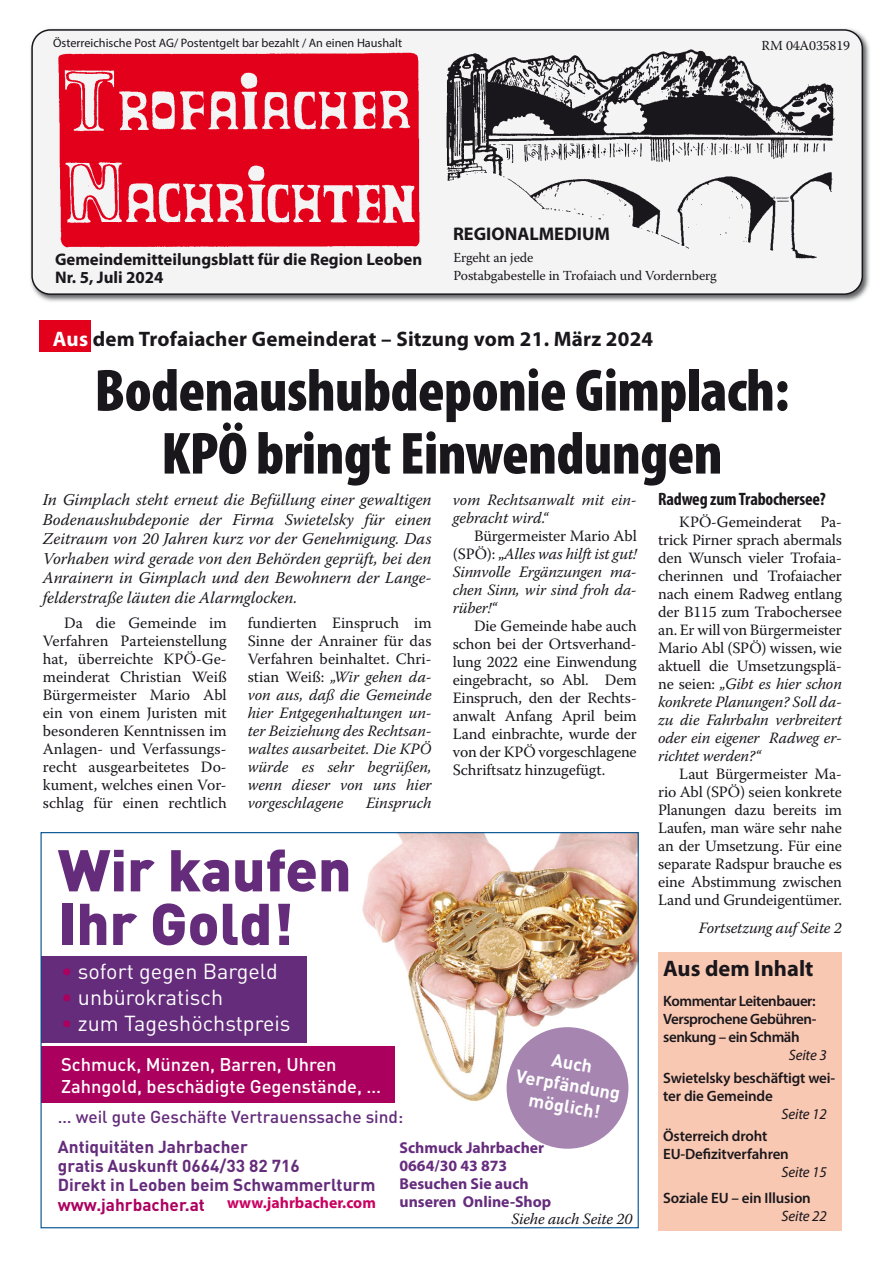
<style>
.page{position:relative;width:893px;height:1263px;background:#fff}
.page>*{position:absolute;margin:0;border:0;box-sizing:border-box;transform-origin:0 0}
.t1{font:900 condensed 60px/63px "Myriad Pro";letter-spacing:-.01em;color:#1a171c;text-align:center}
.t2{font:900 57.9px/53.6px "DIN";color:#642c7b}
.t3{font:700 22.5px "Myriad Pro";color:#1a171c}
.t4{font:21.45px "DIN";color:#fff}
.t5{font:700 21px "Myriad Pro";letter-spacing:.01em;color:#1a171c}
.t6{font:700 18.3px "Myriad Pro";color:#1a171c}
.t7{font:500 18.15px/21.9px "DIN";color:#fff}
.t8{font:700 18.15px/21.8px "DIN";color:#fff;text-align:center}
.t9{font:700 condensed 18px "Myriad Pro";letter-spacing:-.01em;color:#1a171c}
.t10{font:700 17.1px/19.4px "DIN";color:#642c7b}
.t11{font:500 17.1px "DIN";color:#642c7b}
.t12{font:700 17.1px "DIN";color:#ac005f}
.t13{font:700 16.8px/18.3px "Myriad Pro";color:#1a171c}
.t14{font:italic 16.5px/19.5px "Warnock Pro";color:#1a171c;text-align:justify}
.t15{font:15.75px/18px "Warnock Pro";letter-spacing:-.01em;color:#1a171c;text-align:justify}
.t16{font:italic 15.75px/18px "Warnock Pro";letter-spacing:-.005em;color:#1a171c;text-align:justify}
.t17{font:700 15.75px/18px "Myriad Pro";color:#662c7d}
.t18{font:700 15.75px "Myriad Pro";color:#ca0061}
.t19{font:600 15px/18px "Myriad Pro";letter-spacing:-.01em;color:#1a171c}
.t20{font:italic 15px "Myriad Pro";letter-spacing:-.01em;color:#1a171c}
.t21{font:13.8px/18px "Warnock Pro";letter-spacing:-.01em;color:#1a171c}
.t22{font:12.3px "Myriad Pro";color:#1a171c}
.s1{color:#fff}
.s2{font-style:normal}
.s3{color:#ac005f}
.s4{font-style:italic}
</style>
<div class="page">
<img style="left:260px;top:834px;width:377px;height:298px">
<div style="left:41px;top:1046px;width:353px;height:57px;background:#ac005f"></div>
<div style="left:41px;top:956px;width:266px;height:86px;background:#642c7b"></div>
<div style="left:507px;top:1027px;width:121px;height:122px;background:#a686b1;border-radius:50%"></div>
<div style="left:39px;top:320px;width:52px;height:31px;background:#e2001a"></div>
<img style="left:30px;top:28px;width:840px;height:274px">
<div style="left:32px;top:30px;width:830px;height:264px;background:#f4f4f5;border-radius:18px"></div>
<div style="left:31px;top:29px;width:832px;height:266px;border:2px solid #1a171c;border-radius:18px"></div>
<img style="left:446px;top:49px;width:389px;height:210px">
<img style="left:58px;top:52px;width:362px;height:196px">
<div style="left:658px;top:952px;width:184px;height:278px;background:#f9c8b2"></div>
<p class="t22" style="left:53px;top:35px;width:350px">Österreichische Post AG/ Postentgelt bar bezahlt / An einen Haushalt</p>
<p class="t21" style="left:762px;top:36px;width:90px">RM 04A035819</p>
<p class="t13" style="left:55px;top:249px;width:369px">Gemeindemitteilungsblatt für die Region Leoben<br>Nr. 5, Juli 2024</p>
<p class="t6" style="left:453px;top:222px;width:159px">REGIONALMEDIUM</p>
<p class="t21" style="left:453px;top:248px;width:265px">Ergeht an jede<br>Postabgabestelle in Trofaiach und Vordernberg</p>
<h3 class="t5" style="left:53px;top:325px;width:602px"><span class="s1">Aus</span> dem Trofaiacher Gemeinderat – Sitzung vom 21. März 2024</h3>
<h1 class="t1" style="left:94px;top:357px;width:696px">Bodenaushubdeponie Gimplach:<br>KPÖ bringt Einwendungen</h1>
<p class="t14" style="left:43px;top:490px;width:390px">In Gimplach steht erneut die Befüllung einer gewaltigen Bodenaushubdeponie der Firma Swietelsky für einen Zeitraum von 20 Jahren kurz vor der Genehmigung. Das Vorhaben wird gerade von den Behörden geprüft, bei den Anrainern in Gimplach und den Bewohnern der Lange&shy;felderstraße läuten die Alarmglocken.</p>
<p class="t15" style="left:43px;top:614px;width:185px;text-indent:21px">Da die Gemeinde im Verfahren Parteienstellung hat, überreichte KPÖ-Ge&shy;meinderat Christian Weiß Bürgermeister Mario Abl ein von einem Juristen mit besonderen Kenntnissen im Anlagen- und Verfassungs&shy;recht ausgearbeitetes Do&shy;kument, welches einen Vor&shy;schlag für einen rechtlich</p>
<p class="t16" style="left:248px;top:614px;width:185px"><span class="s2">fundierten Einspruch im Sinne der Anrainer für das Verfahren beinhaltet. Chri&shy;stian Weiß:</span> „Wir gehen da&shy;von aus, daß die Gemeinde hier Entgegenhaltungen un&shy;ter Beiziehung des Rechtsan&shy;waltes ausarbeitet. Die KPÖ würde es sehr begrüßen, wenn dieser von uns hier vorgeschlagene</p>
<p class="t16" style="left:366px;top:794px;width:67px">Einspruch</p>
<h2 class="t2" style="left:58px;top:840px;width:295px">Wir kaufen<br>Ihr Gold!</h2>
<p class="t16" style="left:453px;top:490px;width:185px">vom Rechtsanwalt mit ein&shy;gebracht wird.“</p>
<p class="t16" style="left:453px;top:526px;width:185px;text-indent:21px"><span class="s2">Bürgermeister Mario Abl (SPÖ): „</span>Alles was hilft ist gut!<br>Sinnvolle Ergänzungen ma&shy;chen Sinn, wir sind froh da&shy;rüber!“</p>
<p class="t15" style="left:453px;top:616px;width:185px;text-indent:21px">Die Gemeinde habe auch schon bei der Ortsverhand&shy;lung 2022 eine Einwendung eingebracht, so Abl. Dem Einspruch, den der Rechts&shy;anwalt Anfang April beim Land einbrachte, wurde der von der KPÖ vorgeschlagene Schriftsatz hinzugefügt.</p>
<h3 class="t4" style="left:61px;top:958px;width:218px"><span class="s3">•</span> sofort gegen Bargeld</h3>
<h3 class="t4" style="left:61px;top:984px;width:163px"><span class="s3">•</span> unbürokratisch</h3>
<h3 class="t4" style="left:61px;top:1010px;width:231px"><span class="s3">•</span> zum Tageshöchstpreis</h3>
<p class="t7" style="left:61px;top:1053px;width:321px">Schmuck, Münzen, Barren, Uhren<br>Zahngold, beschädigte Gegenstände, …</p>
<p class="t8" style="left:522px;top:1042px;width:107px;rotate:10deg">Auch<br>Verpfändung möglich!</p>
<p class="t11" style="left:58px;top:1106px;width:347px">… weil gute Geschäfte Vertrauenssache sind:</p>
<p class="t10" style="left:58px;top:1136px;width:319px">Antiquitäten Jahrbacher<br>gratis Auskunft 0664/33 82 716<br>Direkt in Leoben beim Schwammerlturm</p>
<p class="t12" style="left:58px;top:1193px;width:149px">www.jahrbacher.at</p>
<p class="t17" style="left:399px;top:1138px;width:153px">Schmuck Jahrbacher<br>0664/30 43 873<br>Besuchen Sie auch unseren Online-Shop</p>
<p class="t18" style="left:227px;top:1192px;width:150px">www.jahrbacher.com</p>
<p class="t16" style="left:512px;top:1209px;width:122px">Siehe auch Seite 20</p>
<p class="t9" style="left:658px;top:487px;width:169px">Radweg zum Trabochersee?</p>
<p class="t15" style="left:658px;top:512px;width:185px;text-indent:21px">KPÖ-Gemeinderat Pa&shy;trick Pirner sprach abermals den Wunsch vieler Trofaia&shy;cherinnen und Trofaiacher nach einem Radweg entlang der B115 zum Trabochersee an. Er will von Bürgermeister Mario Abl (SPÖ) wissen, wie aktuell die Umsetzungsplä&shy;ne seien: <span class="s4">„Gibt es hier schon konkrete Planungen? Soll da&shy;zu die Fahrbahn verbreitert oder ein eigener Radweg er&shy;richtet werden?“</span></p>
<p class="t15" style="left:658px;top:764px;width:185px;text-indent:21px">Laut Bürgermeister Ma&shy;rio Abl (SPÖ) seien konkrete Planungen dazu bereits im Laufen, man wäre sehr nahe an der Umsetzung. Für eine separate Radspur brauche es eine Abstimmung zwischen Land und Grundeigentümer.</p>
<p class="t16" style="left:699px;top:918px;width:144px">Fortsetzung auf Seite 2</p>
<h3 class="t3" style="left:663px;top:953px;width:152px">Aus dem Inhalt</h3>
<p class="t19" style="left:663px;top:992px;width:155px;text-align:justify">Kommentar Leitenbauer:<br>Versprochene Gebühren&shy;senkung – ein Schmäh</p>
<p class="t20" style="left:789px;top:1046px;width:40px">Seite 3</p>
<p class="t19" style="left:663px;top:1068px;width:174px">Swietelsky beschäftigt wei&shy;ter die Gemeinde</p>
<p class="t20" style="left:781px;top:1104px;width:47px">Seite 12</p>
<p class="t19" style="left:663px;top:1126px;width:127px">Österreich droht<br>EU-Defizitverfahren</p>
<p class="t20" style="left:781px;top:1162px;width:47px">Seite 15</p>
<p class="t19" style="left:663px;top:1189px;width:149px">Soziale EU – ein Illusion</p>
<p class="t20" style="left:781px;top:1207px;width:47px">Seite 22</p>
</div>
